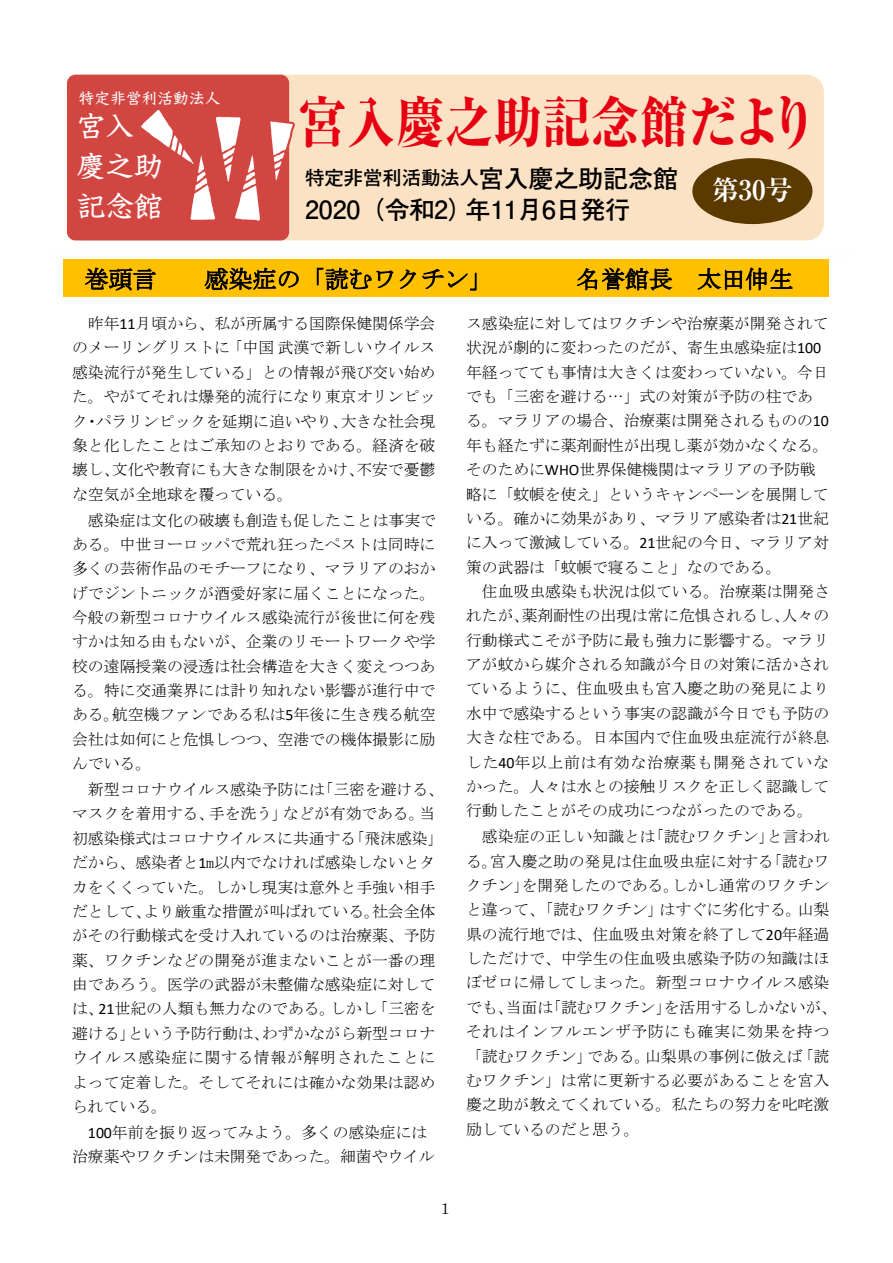
<style>
.page{position:relative;width:893px;height:1263px;background:#fff}
.page>*{position:absolute;margin:0;border:0;box-sizing:border-box;transform-origin:0 0}
.t1{font:800 56.1px "Ryumin Pr 6";color:#e60012;scale:.87 1}
.t2{font:500 28.5px/40px "Kyoka ICA Pro";color:#fff}
.t3{font:700 27.15px "Ryumin Pr 6";color:#fff}
.t4{font:700 25.05px "Futo Go B101 Pr 6";letter-spacing:-.005em;color:#000}
.t5{font:24px "MS Mincho";letter-spacing:.005em;color:#000}
.t6{font:700 19.35px "Futo Go B101 Pr 6";letter-spacing:-.005em;color:#000}
.t7{font:15.9px/24.3px "MS Mincho";color:#000;text-align:justify}
.t8{font:500 15.45px "Kyoka ICA Pro";letter-spacing:.02em;color:#fff}
.s1{font-size:25.05px}
.s2{font-family:"Calibri"}
</style>
<div class="page">
<div style="left:64px;top:259px;width:765px;height:38px;background:#ffc000"></div>
<svg style="left:85px;top:267px;width:71px;height:24px"></svg>
<svg style="left:204px;top:267px;width:95px;height:23px"></svg>
<svg style="left:317px;top:267px;width:77px;height:23px"></svg>
<svg style="left:400px;top:269px;width:16px;height:20px"></svg>
<svg style="left:422px;top:268px;width:55px;height:22px"></svg>
<svg style="left:577px;top:267px;width:96px;height:24px"></svg>
<svg style="left:698px;top:267px;width:94px;height:23px"></svg>
<div style="left:67px;top:75px;width:757px;height:165px;background:#fce2c4;border-radius:17px"></div>
<div style="left:67px;top:75px;width:222px;height:165px;background:#d24642;border-radius:9px"></div>
<div style="left:692px;top:158px;width:120px;height:66px;background:#5b3a00;border-radius:50%"></div>
<svg style="left:141px;top:110px;width:119px;height:111px"></svg>
<svg style="left:270px;top:119px;width:25px;height:63px"></svg>
<p class="t8" style="left:79px;top:86px;width:143px">特定非営利活動法人</p>
<h2 class="t2" style="left:77px;top:103px;width:87px">宮入慶之助記念館</h2>
<h1 class="t1" style="left:298px;top:78px;width:600px">宮入慶之助記念館だより</h1>
<h3 class="t3" style="left:711px;top:168px;width:83px">第30号</h3>
<p class="t6" style="left:305px;top:163px;width:374px">特定非営利活動法人<span class="s1">宮入慶之助記念館</span></p>
<h3 class="t4" style="left:305px;top:190px;width:327px">2020（令和2）年11月6日発行</h3>
<h3 class="t5" style="left:85px;top:267px;width:74px">巻頭言</h3>
<h3 class="t5" style="left:205px;top:267px;width:290px">感染症の「読むワクチン」</h3>
<h3 class="t5" style="left:577px;top:267px;width:218px">名誉館長 太田伸生</h3>
<p class="t7" style="left:72px;top:311px;width:365px;text-indent:16px">昨年<span class="s2">11</span>月頃から、私が所属する国際保健関係学会のメーリングリストに「中国武漢で新しいウイルス感染流行が発生している」との情報が飛び交い始めた。やがてそれは爆発的流行になり東京オリンピック・パラリンピックを延期に追いやり、大きな社会現象と化したことはご承知のとおりである。経済を破壊し、文化や教育にも大きな制限をかけ、不安で憂鬱な空気が全地球を覆っている。</p>
<p class="t7" style="left:72px;top:508px;width:365px;text-indent:16px">感染症は文化の破壊も創造も促したことは事実である。中世ヨーロッパで荒れ狂ったペストは同時に多くの芸術作品のモチーフになり、マラリアのおかげでジントニックが酒愛好家に届くことになった。今般の新型コロナウイルス感染流行が後世に何を残すかは知る由もないが、企業のリモートワークや学校の遠隔授業の浸透は社会構造を大きく変えつつある。特に交通業界には計り知れない影響が進行中である。航空機ファンである私は<span class="s2">5</span>年後に生き残る航空会社は如何にと危惧しつつ、空港での機体撮影に励んでいる。</p>
<p class="t7" style="left:72px;top:777px;width:373px;text-align:left;text-indent:16px">新型コロナウイルス感染予防には「三密を避ける、マスクを着用する、手を洗う」などが有効である。当初感染様式はコロナウイルスに共通する「飛沫感染」だから、感染者と<span class="s2">1</span>m以内でなければ感染しないとタカをくくっていた。しかし現実は意外と手強い相手だとして、より厳重な措置が叫ばれている。社会全体がその行動様式を受け入れているのは治療薬、予防薬、ワクチンなどの開発が進まないことが一番の理由であろう。医学の武器が未整備な感染症に対しては、<span class="s2">21</span>世紀の人類も無力なのである。しかし「三密を避ける」という予防行動は、わずかながら新型コロナウイルス感染症に関する情報が解明されたことによって定着した。そしてそれには確かな効果は認められている。</p>
<p class="t7" style="left:72px;top:1120px;width:364px;text-align:center"><span class="s2">100</span>年前を振り返ってみよう。多くの感染症には<br>治療薬やワクチンは未開発であった。細菌やウイル</p>
<p class="t7" style="left:466px;top:311px;width:364px;text-align:left">ス感染症に対してはワクチンや治療薬が開発されて状況が劇的に変わったのだが、寄生虫感染症は<span class="s2">100</span>年経ってても事情は大きくは変わっていない。今日でも「三密を避ける…」式の対策が予防の柱である。マラリアの場合、治療薬は開発されるものの<span class="s2">10</span>年も経たずに薬剤耐性が出現し薬が効かなくなる。そのために<span class="s2">WHO</span>世界保健機関はマラリアの予防戦略に「蚊帳を使え」というキャンペーンを展開している。確かに効果があり、マラリア感染者は<span class="s2">21</span>世紀に入って激減している。<span class="s2">21</span>世紀の今日、マラリア対策の武器は「蚊帳で寝ること」なのである。</p>
<p class="t7" style="left:466px;top:579px;width:365px;text-indent:16px">住血吸虫感染も状況は似ている。治療薬は開発されたが、薬剤耐性の出現は常に危惧されるし、人々の行動様式こそが予防に最も強力に影響する。マラリアが蚊から媒介される知識が今日の対策に活かされているように、住血吸虫も宮入慶之助の発見により水中で感染するという事実の認識が今日でも予防の大きな柱である。日本国内で住血吸虫症流行が終息した<span class="s2">40</span>年以上前は有効な治療薬も開発されていなかった。人々は水との接触リスクを正しく認識して行動したことがその成功につながったのである。</p>
<p class="t7" style="left:466px;top:824px;width:373px;text-align:left;text-indent:16px">感染症の正しい知識とは「読むワクチン」と言われる。宮入慶之助の発見は住血吸虫症に対する「読むワクチン」を開発したのである。しかし通常のワクチンと違って、「読むワクチン」はすぐに劣化する。山梨県の流行地では、住血吸虫対策を終了して<span class="s2">20</span>年経過しただけで、中学生の住血吸虫感染予防の知識はほぼゼロに帰してしまった。新型コロナウイルス感染でも、当面は「読むワクチン」を活用するしかないが、それはインフルエンザ予防にも確実に効果を持つ「読むワクチン」である。山梨県の事例に倣えば「読むワクチン」は常に更新する必要があることを宮入慶之助が教えてくれている。私たちの努力を叱咤激励しているのだと思う。</p>
<p class="t7" style="left:437px;top:1196px;width:17px">１</p>
</div>
